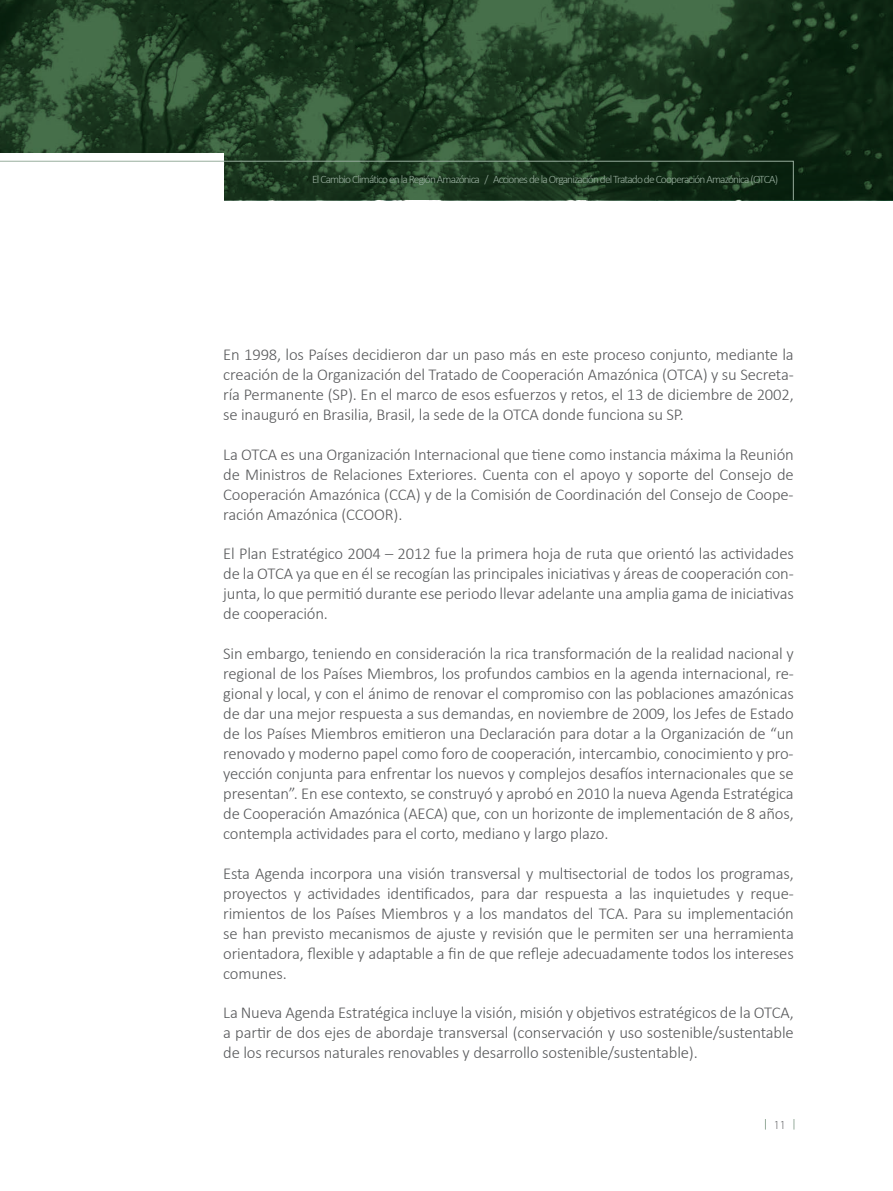
<style>
.page{position:relative;width:893px;height:1191px;background:#fff}
.page>*{position:absolute;margin:0;border:0;box-sizing:border-box;transform-origin:0 0}
.t1{font:300 16.62px/19.9px "Calibri";letter-spacing:-.01em;color:#58595b;text-align:justify}
.t2{font:300 12.25px "Myriad Pro";color:#58595b}
.t3{font:300 11.38px "Calibri";letter-spacing:-.07em;color:#97ad9d}
</style>
<div class="page">
<svg style="left:0;top:0;width:893px;height:200px"></svg>
<div style="left:0;top:154px;width:223px;height:51px;background:#fff"></div>
<svg style="left:0;top:160px;width:794px;height:41px"></svg>
<p class="t3" style="left:312px;top:172px;width:467px">El Cambio Climático en la Región Amazónica / Acciones de la Organización del Tratado de Cooperación Amazónica (OTCA)</p>
<p class="t1" style="left:223px;top:344px;width:572px">En 1998, los Países decidieron dar un paso más en este proceso conjunto, mediante la creación de la Organización del Tratado de Cooperación Amazónica (OTCA) y su Secreta&shy;ría Permanente (SP). En el marco de esos esfuerzos y retos, el 13 de diciembre de 2002, se inauguró en Brasilia, Brasil, la sede de la OTCA donde funciona su SP.</p>
<p class="t1" style="left:223px;top:444px;width:572px">La OTCA es una Organización Internacional que tiene como instancia máxima la Reunión de Ministros de Relaciones Exteriores. Cuenta con el apoyo y soporte del Consejo de Cooperación Amazónica (CCA) y de la Comisión de Coordinación del Consejo de Coope&shy;ración Amazónica (CCOOR).</p>
<p class="t1" style="left:223px;top:544px;width:572px">El Plan Estratégico 2004 – 2012 fue la primera hoja de ruta que orientó las actividades de la OTCA ya que en él se recogían las principales iniciativas y áreas de cooperación con&shy;junta, lo que permitió durante ese periodo llevar adelante una amplia gama de iniciativas de cooperación.</p>
<p class="t1" style="left:223px;top:643px;width:572px">Sin embargo, teniendo en consideración la rica transformación de la realidad nacional y regional de los Países Miembros, los profundos cambios en la agenda internacional, re&shy;gional y local, y con el ánimo de renovar el compromiso con las poblaciones amazónicas de dar una mejor respuesta a sus demandas, en noviembre de 2009, los Jefes de Estado de los Países Miembros emitieron una Declaración para dotar a la Organización de “un renovado y moderno papel como foro de cooperación, intercambio, conocimiento y pro&shy;yección conjunta para enfrentar los nuevos y complejos desafíos internacionales que se presentan”. En ese contexto, se construyó y aprobó en 2010 la nueva Agenda Estratégica de Cooperación Amazónica (AECA) que, con un horizonte de implementación de 8 años, contempla actividades para el corto, mediano y largo plazo.</p>
<p class="t1" style="left:223px;top:863px;width:572px">Esta Agenda incorpora una visión transversal y multisectorial de todos los programas, proyectos y actividades identificados, para dar respuesta a las inquietudes y reque&shy;rimientos de los Países Miembros y a los mandatos del TCA. Para su implementación se han previsto mecanismos de ajuste y revisión que le permiten ser una herramienta orientadora, flexible y adaptable a fin de que refleje adecuadamente todos los intereses comunes.</p>
<p class="t1" style="left:223px;top:1002px;width:572px">La Nueva Agenda Estratégica incluye la visión, misión y objetivos estratégicos de la OTCA, a partir de dos ejes de abordaje transversal (conservación y uso sostenible/sustentable de los recursos naturales renovables y desarrollo sostenible/sustentable).</p>
<p class="t2" style="left:774px;top:1117px;width:13px">11</p>
</div>
